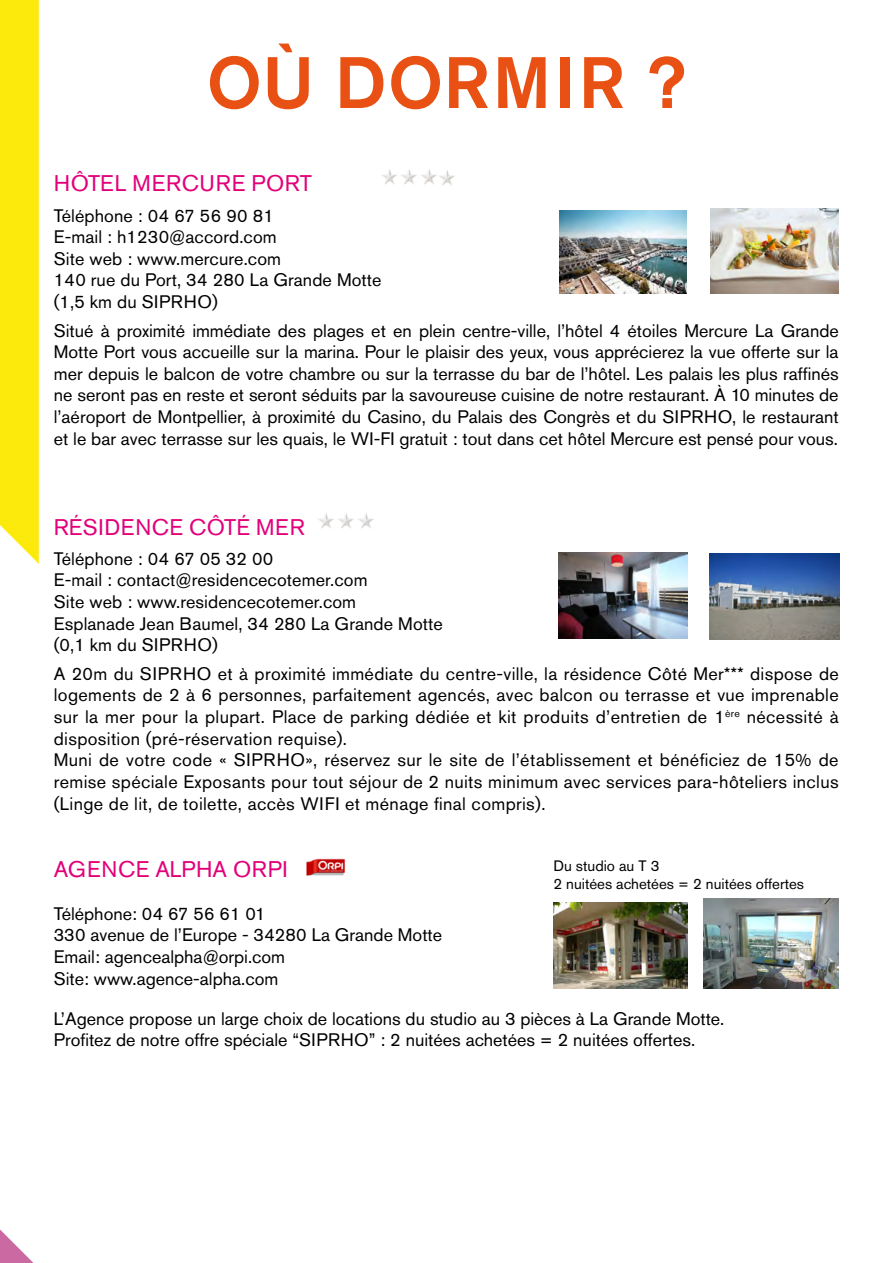
<style>
.page{position:relative;width:893px;height:1263px;background:#fff}
.page>*{position:absolute;margin:0;border:0;box-sizing:border-box;transform-origin:0 0}
.t1{font:500 72px "Akzidenz Grotesk Std";letter-spacing:.03em;color:#e85113}
.t2{font:22.5px "Akzidenz Grotesk Std";letter-spacing:.02em;color:#e2007a}
.t3{font:18px/21.6px "Akzidenz Grotesk Std";letter-spacing:.02em;color:#000}
.t4{font:18px/21.6px "Akzidenz Grotesk Std";color:#000}
.t5{font:15px/18px "Akzidenz Grotesk Std";color:#000}
</style>
<div class="page">
<div style="left:0;top:0;width:39px;height:564px;background:#fcea0d"></div>
<svg style="left:0;top:1229px;width:34px;height:34px"></svg>
<img style="left:559px;top:210px;width:128px;height:84px">
<img style="left:711px;top:208px;width:127px;height:85px">
<img style="left:442px;top:170px;width:13px;height:16px">
<img style="left:382px;top:169px;width:14px;height:16px">
<img style="left:396px;top:169px;width:19px;height:16px">
<img style="left:415px;top:169px;width:27px;height:16px">
<img style="left:559px;top:553px;width:129px;height:85px">
<img style="left:709px;top:554px;width:130px;height:86px">
<img style="left:318px;top:513px;width:15px;height:16px">
<img style="left:333px;top:513px;width:19px;height:16px">
<img style="left:352px;top:513px;width:22px;height:16px">
<img style="left:553px;top:903px;width:135px;height:86px">
<img style="left:703px;top:898px;width:136px;height:90px">
<img style="left:306px;top:858px;width:39px;height:18px">
<h1 class="t1" style="left:206px;top:39px;width:481px">OÙ DORMIR ?</h1>
<p class="t2" style="left:54px;top:170px;width:260px">HÔTEL MERCURE PORT</p>
<p class="t3" style="left:54px;top:204px;width:329px">Téléphone : 04 67 56 90 81<br>E-mail : h1230@accord.com<br>Site web : www.mercure.com<br>140 rue du Port, 34 280 La Grande Motte (1,5 km du SIPRHO)</p>
<p class="t3" style="left:54px;top:319px;width:787px;text-align:justify">Situé à proximité immédiate des plages et en plein centre-ville, l’hôtel 4 étoiles Mercure La Grande Motte Port vous accueille sur la marina. Pour le plaisir des yeux, vous apprécierez la vue offerte sur la mer depuis le balcon de votre chambre ou sur la terrasse du bar de l’hôtel. Les palais les plus raffinés ne seront pas en reste et seront séduits par la savoureuse cuisine de notre restaurant. À 10 minutes de l’aéroport de Montpellier, à proximité du Casino, du Palais des Congrès et du SIPRHO, le restaurant et le bar avec terrasse sur les quais, le WI-FI gratuit : tout dans cet hôtel Mercure est pensé pour vous.</p>
<p class="t2" style="left:54px;top:513px;width:252px">RÉSIDENCE CÔTÉ MER</p>
<p class="t3" style="left:54px;top:548px;width:391px">Téléphone : 04 67 05 32 00<br>E-mail : contact@residencecotemer.com<br>Site web : www.residencecotemer.com<br>Esplanade Jean Baumel, 34 280 La Grande Motte (0,1 km du SIPRHO)</p>
<p class="t3" style="left:54px;top:663px;width:787px">A 20m du SIPRHO et à proximité immédiate du centre-ville, la résidence Côté Mer*** dispose de logements de 2 à 6 personnes, parfaitement agencés, avec balcon ou terrasse et vue imprenable sur la mer pour la plupart. Place de parking dédiée et kit produits d’entretien de 1<sup>ère</sup> nécessité à disposition (pré-réservation requise).<br>Muni de votre code « SIPRHO», réservez sur le site de l’établissement et bénéficiez de 15% de remise spéciale Exposants pour tout séjour de 2 nuits minimum avec services para-hôteliers inclus (Linge de lit, de toilette, accès WIFI et ménage final compris).</p>
<p class="t2" style="left:54px;top:855px;width:235px">AGENCE ALPHA ORPI</p>
<p class="t4" style="left:54px;top:903px;width:390px">Téléphone: 04 67 56 61 01<br>330 avenue de l’Europe - 34280 La Grande Motte<br>Email: agencealpha@orpi.com<br>Site: www.agence-alpha.com</p>
<p class="t4" style="left:54px;top:1008px;width:672px">L’Agence propose un large choix de locations du studio au 3 pièces à La Grande Motte.<br>Profitez de notre offre spéciale “SIPRHO” : 2 nuitées achetées = 2 nuitées offertes.</p>
<p class="t5" style="left:553px;top:857px;width:252px">Du studio au T 3<br>2 nuitées achetées = 2 nuitées offertes</p>
</div>
